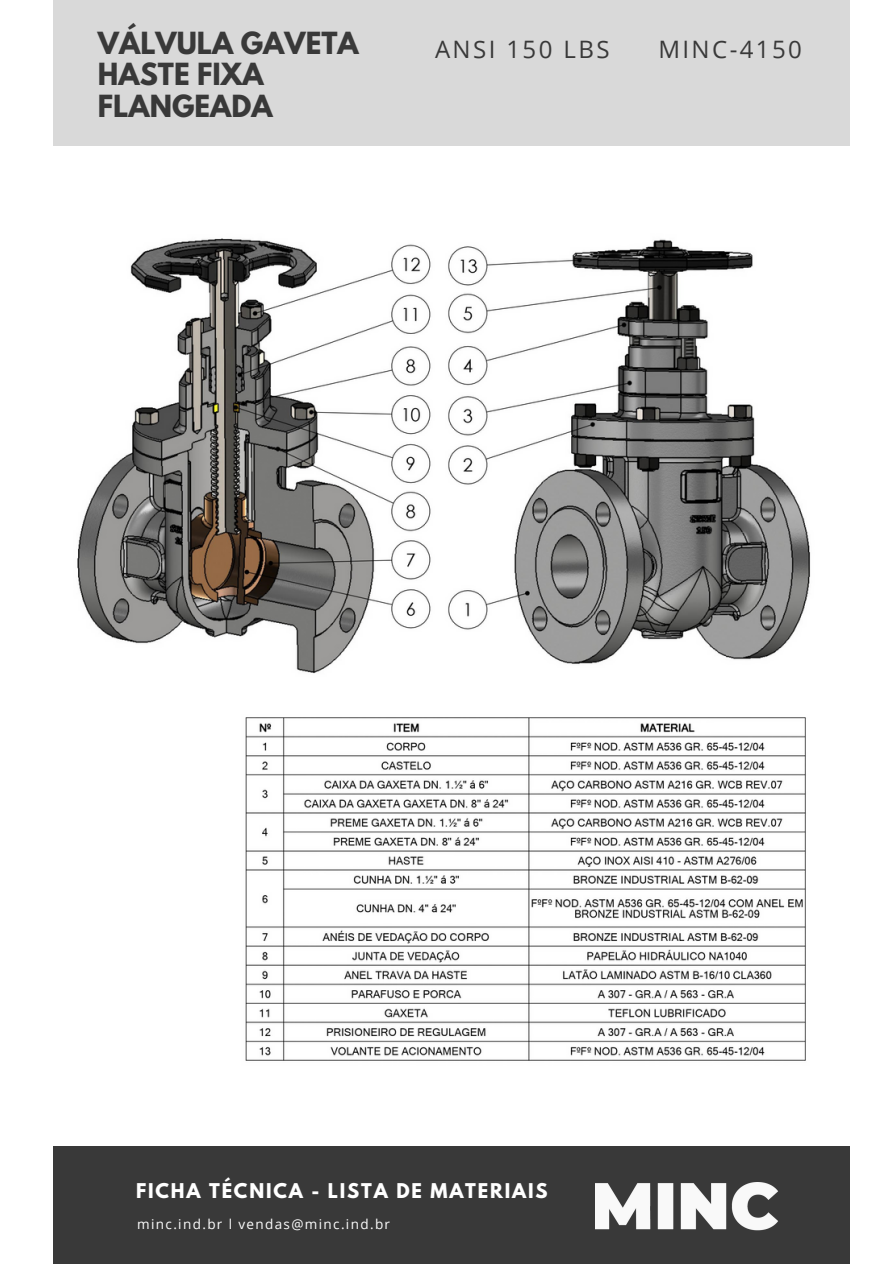
<style>
.page{position:relative;width:894px;height:1264px;background:#fff}
.page>*{position:absolute;margin:0;border:0;box-sizing:border-box;transform-origin:0 0}
.t1{font:700 27px/31.5px "League Spartan";color:#393939}
.t2{font:24px "Open Sans";letter-spacing:.1em;color:#393939}
.t3{font:700 18px "League Spartan";letter-spacing:.1em;color:#fff}
.t4{font:13.5px "Open Sans";letter-spacing:.1em;color:#fdfdfd}
</style>
<div class="page">
<div style="left:53px;top:1146px;width:796px;height:117px;background:#393939"></div>
<img style="left:595px;top:1182px;width:183px;height:49px">
<div style="left:53px;top:0;width:796px;height:146px;background:#d9d9d9"></div>
<img style="left:77px;top:238px;width:734px;height:823px">
<p class="t1" style="left:98px;top:30px;width:262px">VÁLVULA GAVETA<br>HASTE FIXA</p>
<p class="t1" style="left:98px;top:93px;width:176px">FLANGEADA</p>
<p class="t2" style="left:435px;top:32px;width:176px">ANSI 150 LBS</p>
<p class="t2" style="left:658px;top:32px;width:145px">MINC-4150</p>
<p class="t3" style="left:136px;top:1181px;width:413px">FICHA TÉCNICA - LISTA DE MATERIAIS</p>
<p class="t4" style="left:137px;top:1214px;width:254px">minc.ind.br l vendas@minc.ind.br</p>
</div>
